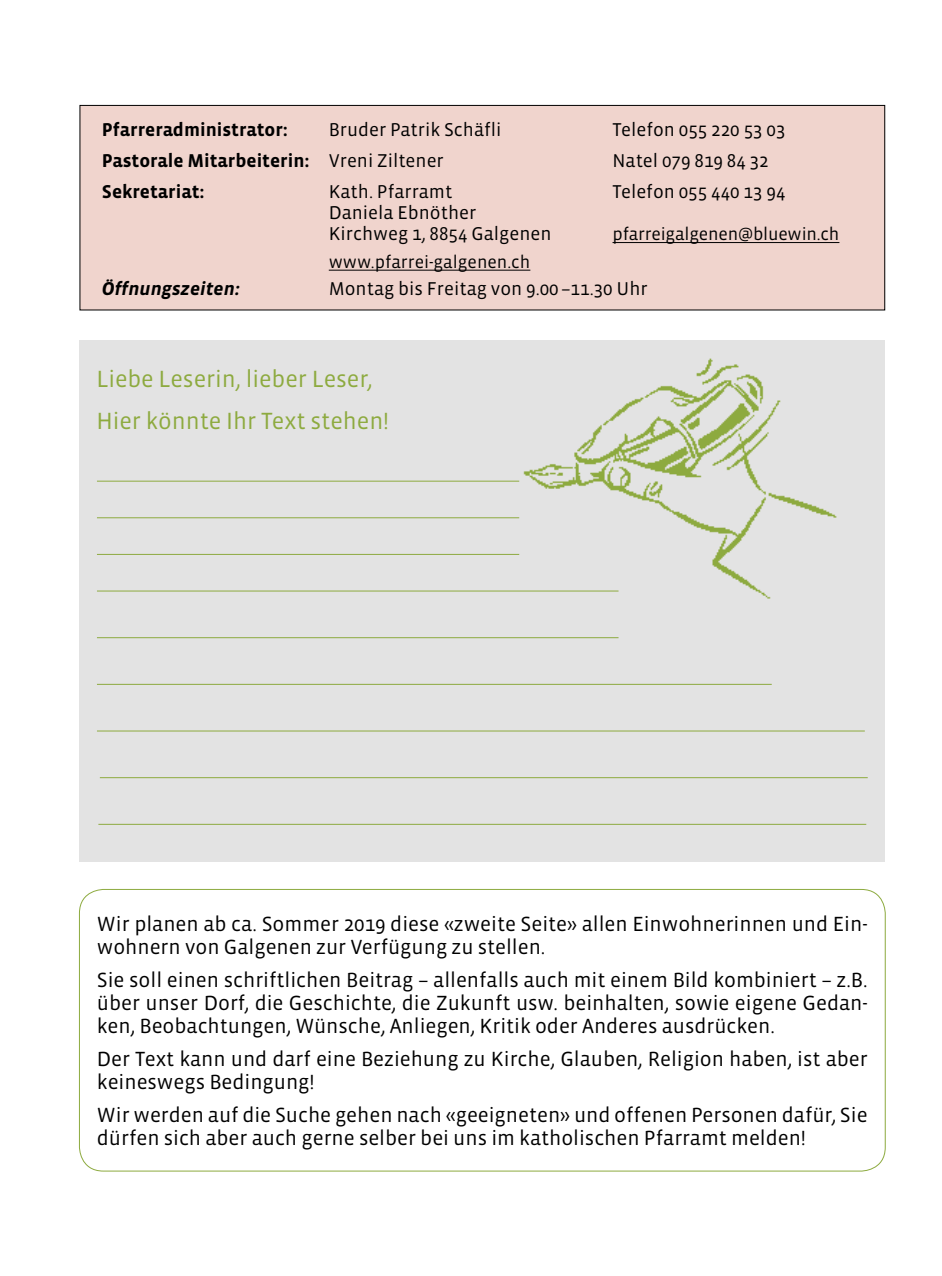
<style>
.page{position:relative;width:942px;height:1276px;background:#fff}
.page>*{position:absolute;margin:0;border:0;box-sizing:border-box;transform-origin:0 0}
.t1{font:24px/42px "Vista Sans";color:#8daa3f}
.t2{font:21px/23px "Vista Sans";color:#000}
.t3{font:19px/21.6px "Vista Sans";color:#000}
.t4{font:700 19px "Vista Sans";color:#000}
.t5{font:italic 700 19px "Vista Sans";color:#000}
.t6{font:18px "Vista Sans";letter-spacing:-.01em;color:#000}
.s1{font-weight:400}
</style>
<div class="page">
<div style="left:80px;top:105px;width:804px;height:205px;background:#f0d4cd"></div>
<hr style="left:612px;top:242px;width:227px;height:1px;background:#000">
<hr style="left:328px;top:270px;width:202px;height:1px;background:#000">
<div style="left:79px;top:105px;width:805px;height:205px;border:1px solid #000"></div>
<div style="left:79px;top:340px;width:805px;height:522px;background:#e3e3e3"></div>
<img style="left:488px;top:358px;width:349px;height:241px">
<hr style="left:97px;top:481px;width:422px;height:1px;background:#8daa3f">
<hr style="left:97px;top:517px;width:422px;height:1px;background:#8daa3f">
<hr style="left:97px;top:554px;width:422px;height:1px;background:#8daa3f">
<hr style="left:97px;top:591px;width:521px;height:1px;background:#8daa3f">
<hr style="left:97px;top:637px;width:521px;height:1px;background:#8daa3f">
<hr style="left:97px;top:684px;width:674px;height:1px;background:#8daa3f">
<hr style="left:97px;top:730px;width:767px;height:1px;background:#8daa3f">
<hr style="left:100px;top:777px;width:767px;height:1px;background:#8daa3f">
<hr style="left:98px;top:824px;width:767px;height:1px;background:#8daa3f">
<p class="t4" style="left:102px;top:119px;width:188px">Pfarreradministrator:</p>
<p class="t3" style="left:328px;top:119px;width:174px">Bruder Patrik Schäfli</p>
<p class="t3" style="left:612px;top:119px;width:174px">Telefon 055 220 53 03</p>
<p class="t4" style="left:102px;top:150px;width:343px">Pastorale Mitarbeiterin: <span class="s1">Vreni Ziltener</span></p>
<p class="t3" style="left:612px;top:150px;width:158px">Natel 079 819 84 32</p>
<p class="t4" style="left:102px;top:181px;width:104px">Sekretariat:</p>
<p class="t3" style="left:328px;top:181px;width:125px">Kath. Pfarramt</p>
<p class="t3" style="left:612px;top:181px;width:174px">Telefon 055 440 13 94</p>
<p class="t3" style="left:328px;top:202px;width:224px">Daniela Ebnöther<br>Kirchweg 1, 8854 Galgenen</p>
<p class="t6" style="left:612px;top:225px;width:228px">pfarreigalgenen@bluewin.ch</p>
<p class="t6" style="left:328px;top:252px;width:203px">www.pfarrei-galgenen.ch</p>
<p class="t5" style="left:102px;top:279px;width:139px">Öffnungszeiten:</p>
<p class="t3" style="left:328px;top:278px;width:320px">Montag bis Freitag von 9.00 –11.30 Uhr</p>
<p class="t1" style="left:96px;top:358px;width:294px">Liebe Leserin, lieber Leser,<br>Hier könnte Ihr Text stehen!</p>
<p class="t2" style="left:97px;top:913px;width:772px">Wir planen ab ca. Sommer 2019 diese «zweite Seite» allen Einwohnerinnen und Ein&shy;wohnern von Galgenen zur Verfügung zu stellen.</p>
<p class="t2" style="left:97px;top:969px;width:772px;text-align:justify">Sie soll einen schriftlichen Beitrag – allenfalls auch mit einem Bild kombiniert – z.B. über unser Dorf, die Geschichte, die Zukunft usw. beinhalten, sowie eigene Gedan&shy;ken, Beobachtungen, Wünsche, Anliegen, Kritik oder Anderes ausdrücken.</p>
<p class="t2" style="left:97px;top:1048px;width:772px">Der Text kann und darf eine Beziehung zu Kirche, Glauben, Religion haben, ist aber keineswegs Bedingung!</p>
<p class="t2" style="left:97px;top:1104px;width:772px">Wir werden auf die Suche gehen nach «geeigneten» und offenen Personen dafür, Sie dürfen sich aber auch gerne selber bei uns im katholischen Pfarramt melden!</p>
</div>
